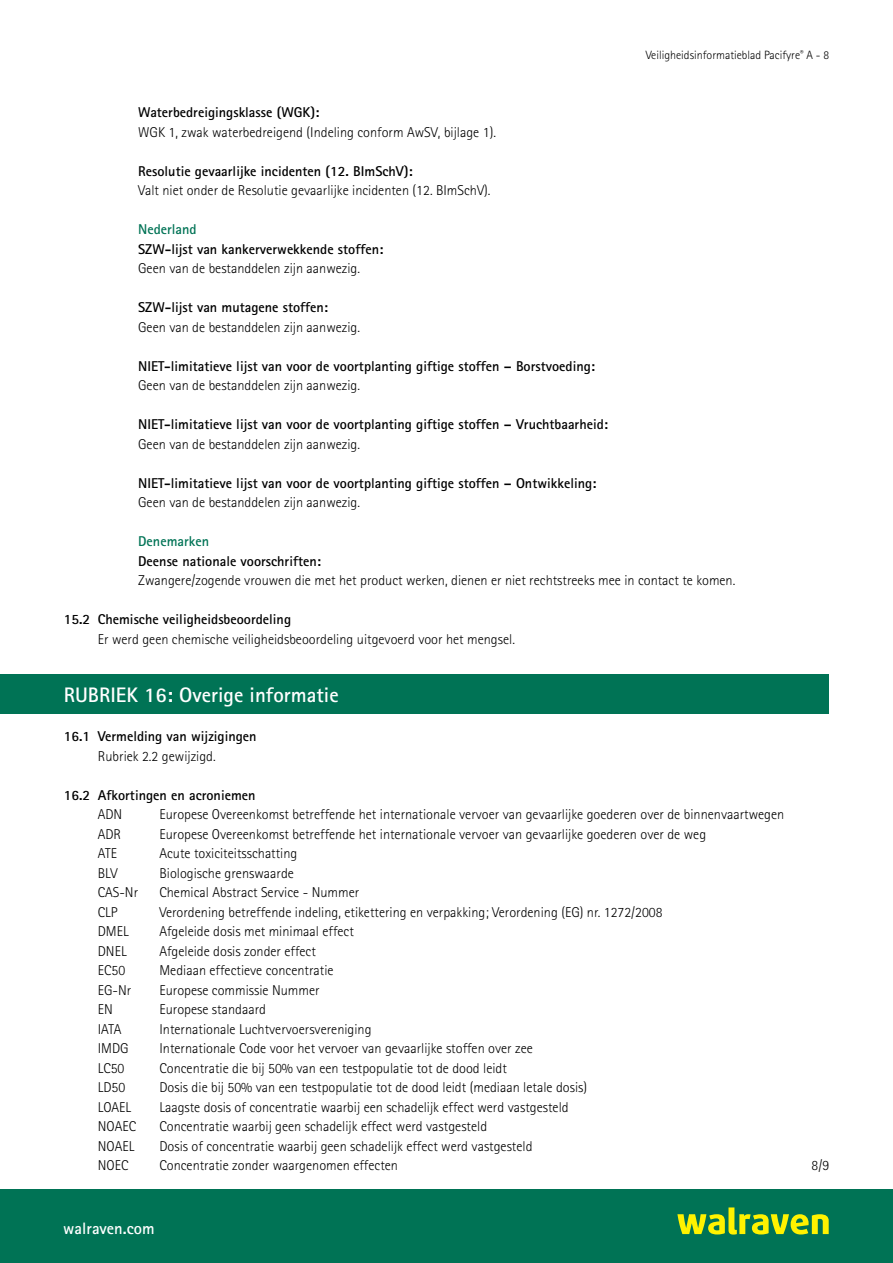
<style>
.page{position:relative;width:893px;height:1263px;background:#fff}
.page>*{position:absolute;margin:0;border:0;box-sizing:border-box;transform-origin:0 0}
.t1{font:700 21px "Rotis Sans Serif Std";color:#fff}
.t2{font:700 16.5px "Rotis Sans Serif Std";color:#fff}
.t3{font:300 14.25px "Rotis Sans Serif Std";color:#000}
.t4{font:700 14.25px "Rotis Sans Serif Std";color:#000}
.t5{font:700 14.25px "Rotis Sans Serif Std";color:#007355}
.t6{font:300 12px "Rotis Sans Serif Std";color:#000}
</style>
<div class="page">
<div style="left:0;top:1189px;width:893px;height:74px;background:#007355"></div>
<svg style="left:677px;top:1207px;width:152px;height:27px"></svg>
<div style="left:0;top:674px;width:829px;height:40px;background:#007355"></div>
<p class="t6" style="left:646px;top:48px;width:185px">Veiligheidsinformatieblad Pacifyre<sup>®</sup> A - 8</p>
<p class="t4" style="left:138px;top:103px;width:183px">Waterbedreigingsklasse (WGK):</p>
<p class="t3" style="left:138px;top:124px;width:359px">WGK 1, zwak waterbedreigend (Indeling conform AwSV, bijlage 1).</p>
<p class="t4" style="left:138px;top:162px;width:276px">Resolutie gevaarlijke incidenten (12. BImSchV):</p>
<p class="t3" style="left:138px;top:182px;width:354px">Valt niet onder de Resolutie gevaarlijke incidenten (12. BImSchV).</p>
<p class="t5" style="left:138px;top:220px;width:60px">Nederland</p>
<p class="t4" style="left:138px;top:240px;width:247px">SZW-lijst van kankerverwekkende stoffen:</p>
<p class="t3" style="left:138px;top:260px;width:223px">Geen van de bestanddelen zijn aanwezig.</p>
<p class="t4" style="left:138px;top:298px;width:191px">SZW-lijst van mutagene stoffen:</p>
<p class="t3" style="left:138px;top:318px;width:223px">Geen van de bestanddelen zijn aanwezig.</p>
<p class="t4" style="left:138px;top:357px;width:458px">NIET-limitatieve lijst van voor de voortplanting giftige stoffen – Borstvoeding:</p>
<p class="t3" style="left:138px;top:377px;width:223px">Geen van de bestanddelen zijn aanwezig.</p>
<p class="t4" style="left:138px;top:415px;width:471px">NIET-limitatieve lijst van voor de voortplanting giftige stoffen – Vruchtbaarheid:</p>
<p class="t3" style="left:138px;top:435px;width:223px">Geen van de bestanddelen zijn aanwezig.</p>
<p class="t4" style="left:138px;top:474px;width:460px">NIET-limitatieve lijst van voor de voortplanting giftige stoffen – Ontwikkeling:</p>
<p class="t3" style="left:138px;top:494px;width:223px">Geen van de bestanddelen zijn aanwezig.</p>
<p class="t5" style="left:138px;top:532px;width:72px">Denemarken</p>
<p class="t4" style="left:138px;top:552px;width:184px">Deense nationale voorschriften:</p>
<p class="t3" style="left:138px;top:572px;width:599px">Zwangere/zogende vrouwen die met het product werken, dienen er niet rechtstreeks mee in contact te komen.</p>
<p class="t4" style="left:64px;top:610px;width:229px">15.2 Chemische veiligheidsbeoordeling</p>
<p class="t3" style="left:98px;top:630px;width:419px">Er werd geen chemische veiligheidsbeoordeling uitgevoerd voor het mengsel.</p>
<h1 class="t1" style="left:64px;top:682px;width:276px">RUBRIEK 16: Overige informatie</h1>
<p class="t4" style="left:64px;top:727px;width:194px">16.1 Vermelding van wijzigingen</p>
<p class="t3" style="left:98px;top:748px;width:119px">Rubriek 2.2 gewijzigd.</p>
<p class="t4" style="left:64px;top:786px;width:193px">16.2 Afkortingen en acroniemen</p>
<p class="t3" style="left:98px;top:806px;width:26px">ADN</p>
<p class="t3" style="left:159px;top:806px;width:626px">Europese Overeenkomst betreffende het internationale vervoer van gevaarlijke goederen over de binnenvaartwegen</p>
<p class="t3" style="left:98px;top:826px;width:25px">ADR</p>
<p class="t3" style="left:159px;top:826px;width:548px">Europese Overeenkomst betreffende het internationale vervoer van gevaarlijke goederen over de weg</p>
<p class="t3" style="left:98px;top:845px;width:21px">ATE</p>
<p class="t3" style="left:159px;top:845px;width:139px">Acute toxiciteitsschatting</p>
<p class="t3" style="left:98px;top:864px;width:21px">BLV</p>
<p class="t3" style="left:159px;top:864px;width:136px">Biologische grenswaarde</p>
<p class="t3" style="left:98px;top:884px;width:42px">CAS-Nr</p>
<p class="t3" style="left:159px;top:884px;width:201px">Chemical Abstract Service - Nummer</p>
<p class="t3" style="left:98px;top:903px;width:21px">CLP</p>
<p class="t3" style="left:159px;top:903px;width:505px">Verordening betreffende indeling, etikettering en verpakking; Verordening (EG) nr. 1272/2008</p>
<p class="t3" style="left:98px;top:923px;width:32px">DMEL</p>
<p class="t3" style="left:159px;top:923px;width:196px">Afgeleide dosis met minimaal effect</p>
<p class="t3" style="left:98px;top:942px;width:30px">DNEL</p>
<p class="t3" style="left:159px;top:942px;width:158px">Afgeleide dosis zonder effect</p>
<p class="t3" style="left:98px;top:962px;width:29px">EC50</p>
<p class="t3" style="left:159px;top:962px;width:176px">Mediaan effectieve concentratie</p>
<p class="t3" style="left:98px;top:981px;width:35px">EG-Nr</p>
<p class="t3" style="left:159px;top:981px;width:162px">Europese commissie Nummer</p>
<p class="t3" style="left:98px;top:1001px;width:17px">EN</p>
<p class="t3" style="left:159px;top:1001px;width:108px">Europese standaard</p>
<p class="t3" style="left:98px;top:1020px;width:25px">IATA</p>
<p class="t3" style="left:159px;top:1020px;width:214px">Internationale Luchtvervoersvereniging</p>
<p class="t3" style="left:98px;top:1040px;width:32px">IMDG</p>
<p class="t3" style="left:159px;top:1040px;width:375px">Internationale Code voor het vervoer van gevaarlijke stoffen over zee</p>
<p class="t3" style="left:98px;top:1059px;width:28px">LC50</p>
<p class="t3" style="left:159px;top:1059px;width:349px">Concentratie die bij 50% van een testpopulatie tot de dood leidt</p>
<p class="t3" style="left:98px;top:1079px;width:29px">LD50</p>
<p class="t3" style="left:159px;top:1079px;width:429px">Dosis die bij 50% van een testpopulatie tot de dood leidt (mediaan letale dosis)</p>
<p class="t3" style="left:98px;top:1098px;width:35px">LOAEL</p>
<p class="t3" style="left:159px;top:1098px;width:411px">Laagste dosis of concentratie waarbij een schadelijk effect werd vastgesteld</p>
<p class="t3" style="left:98px;top:1118px;width:40px">NOAEC</p>
<p class="t3" style="left:159px;top:1118px;width:329px">Concentratie waarbij geen schadelijk effect werd vastgesteld</p>
<p class="t3" style="left:98px;top:1137px;width:38px">NOAEL</p>
<p class="t3" style="left:159px;top:1137px;width:375px">Dosis of concentratie waarbij geen schadelijk effect werd vastgesteld</p>
<p class="t3" style="left:98px;top:1157px;width:32px">NOEC</p>
<p class="t3" style="left:159px;top:1157px;width:240px">Concentratie zonder waargenomen effecten</p>
<p class="t2" style="left:63px;top:1218px;width:93px">walraven.com</p>
<p class="t3" style="left:811px;top:1157px;width:19px">8/9</p>
</div>
